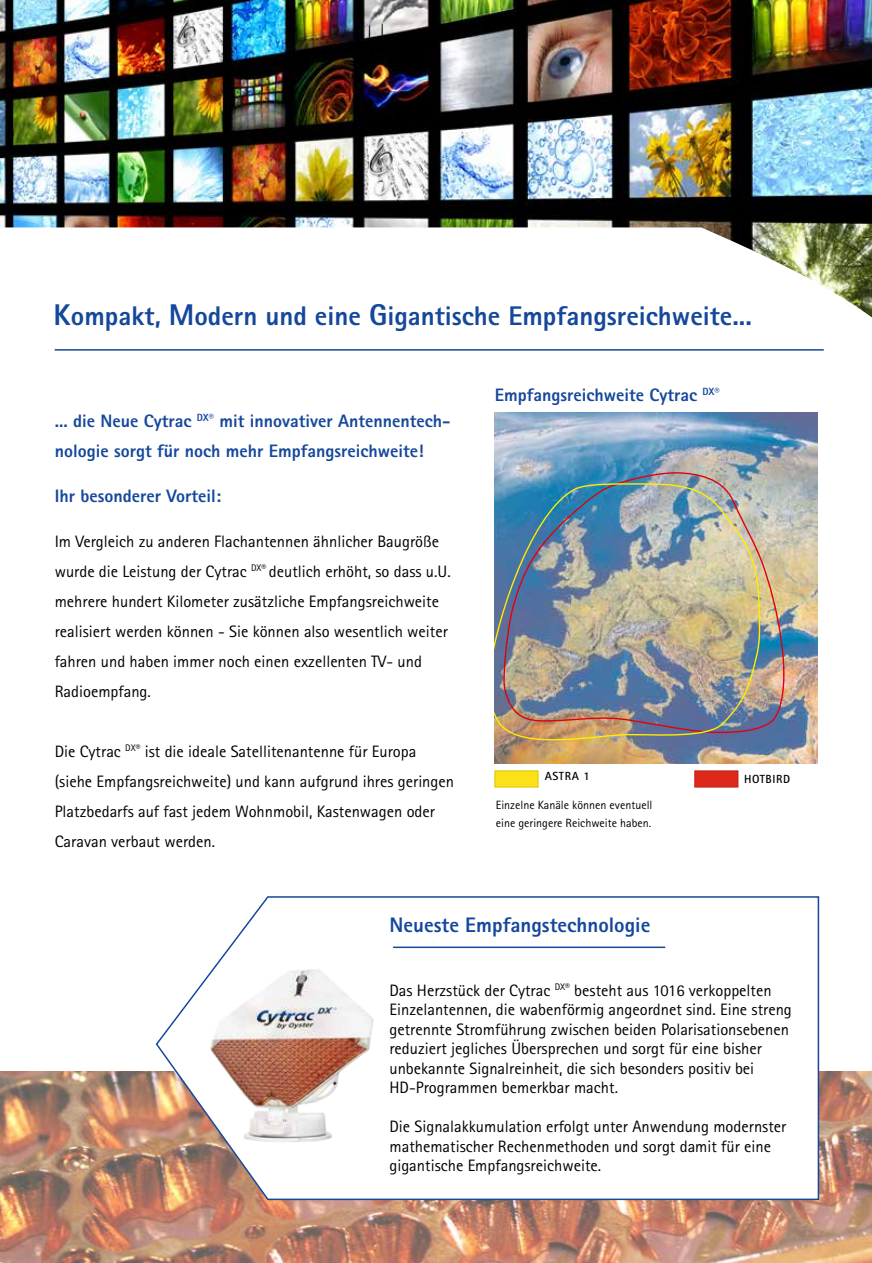
<style>
.page{position:relative;width:872px;height:1263px;background:#fff}
.page>*{position:absolute;margin:0;border:0;box-sizing:border-box;transform-origin:0 0}
.t1{font:800 27px "Rotis Sans Serif";color:#15479b}
.t2{font:800 21px "Rotis Sans Serif";color:#15479b}
.t3{font:800 18px/30px "Rotis Sans Serif";color:#15479b}
.t4{font:16.5px/30px "Rotis Sans Serif";color:#000}
.t5{font:12px/18px "Rotis Sans Serif";color:#010101}
.t6{font:700 11.85px "Rotis Sans Serif";letter-spacing:.05em;color:#000}
.s1{font-size:30px}
</style>
<div class="page">
<img style="left:0;top:0;width:872px;height:318px">
<img style="left:0;top:1071px;width:872px;height:192px">
<img style="left:495px;top:413px;width:322px;height:350px">
<img style="left:504px;top:472px;width:290px;height:264px">
<img style="left:495px;top:483px;width:266px;height:268px">
<hr style="left:55px;top:349px;width:768px;height:2px;background:#15479b">
<svg style="left:155px;top:896px;width:665px;height:305px"></svg>
<hr style="left:393px;top:946px;width:272px;height:2px;background:#15479b">
<div style="left:694px;top:771px;width:44px;height:16px;background:#dc291a;border:1px solid #c01f0f"></div>
<div style="left:495px;top:771px;width:43px;height:16px;background:#fbe115;border:1px solid #dac700"></div>
<img style="left:196px;top:966px;width:187px;height:186px">
<h1 class="t1" style="left:54px;top:299px;width:700px"><span class="s1">K</span>ompakt, <span class="s1">M</span>odern und eine <span class="s1">G</span>igantische Empfangsreichweite...</h1>
<p class="t3" style="left:55px;top:405px;width:397px">... die Neue Cytrac <sup>DX®</sup> mit innovativer Antennentech&shy;nologie sorgt für noch mehr Empfangsreichweite!</p>
<p class="t3" style="left:55px;top:480px;width:168px">Ihr besonderer Vorteil:</p>
<p class="t4" style="left:55px;top:526px;width:397px">Im Vergleich zu anderen Flachantennen ähnlicher Baugröße wurde die Leistung der Cytrac <sup>DX®</sup> deutlich erhöht, so dass u.U. mehrere hundert Kilometer zusätzliche Empfangsreichweite realisiert werden können - Sie können also wesentlich weiter fahren und haben immer noch einen exzellenten TV- und Radioempfang.</p>
<p class="t4" style="left:55px;top:736px;width:401px">Die Cytrac <sup>DX®</sup> ist die ideale Satellitenantenne für Europa (siehe Empfangsreichweite) und kann aufgrund ihres geringen Platzbedarfs auf fast jedem Wohnmobil, Kastenwagen oder Caravan verbaut werden.</p>
<p class="t3" style="left:495px;top:379px;width:227px">Empfangsreichweite Cytrac <sup>DX®</sup></p>
<p class="t6" style="left:544px;top:768px;width:47px">ASTRA 1</p>
<p class="t5" style="left:496px;top:795px;width:158px">Einzelne Kanäle können eventuell eine geringere Reichweite haben.</p>
<p class="t6" style="left:744px;top:771px;width:48px">HOTBIRD</p>
<p class="t2" style="left:389px;top:912px;width:262px">Neueste Empfangstechnologie</p>
<p class="t4" style="left:389px;top:980px;width:404px;line-height:19.5px">Das Herzstück der Cytrac <sup>DX®</sup> besteht aus 1016 verkoppelten Einzelantennen, die wabenförmig angeordnet sind. Eine streng getrennte Stromführung zwischen beiden Polarisationsebenen reduziert jegliches Übersprechen und sorgt für eine bisher unbekannte Signalreinheit, die sich besonders positiv bei HD-Programmen bemerkbar macht.</p>
<p class="t4" style="left:389px;top:1117px;width:398px;line-height:19.5px">Die Signalakkumulation erfolgt unter Anwendung modernster mathematischer Rechenmethoden und sorgt damit für eine gigantische Empfangsreichweite.</p>
</div>
